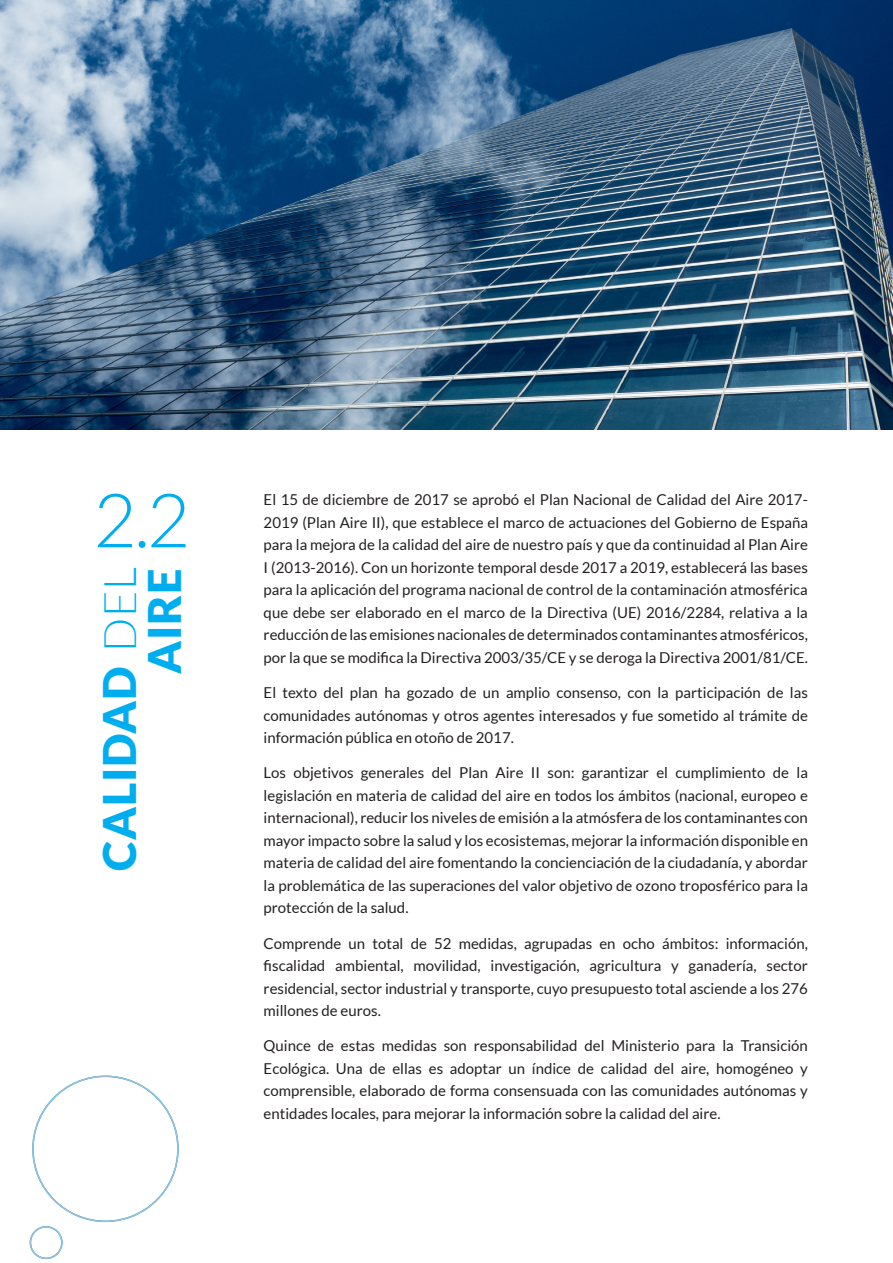
<style>
.page{position:relative;width:893px;height:1263px;background:#fff}
.page>*{position:absolute;margin:0;border:0;box-sizing:border-box;transform-origin:0 0}
.Numero_Portadilla{font:300 75px "Lato";color:#00aeef}
.Titulo_Portadilla{font:900 45px "Lato";letter-spacing:.02em;color:#00aeef}
.Cuerpo_texto{font:15px/22.5px "Lato";color:#231f20;text-align:justify}
.s1{font-weight:300}
</style>
<div class="page">
<img style="left:0;top:0;width:893px;height:429px">
<div style="left:30px;top:1226px;width:33px;height:33px;border:2px solid #a2bcd1;border-radius:50%"></div>
<p class="Numero_Portadilla" style="left:94px;top:468px;width:98px">2.2</p>
<p class="Titulo_Portadilla" style="left:93px;top:871px;width:305px;rotate:-90deg">CALIDAD <span class="s1">DEL</span></p>
<p class="Titulo_Portadilla" style="left:138px;top:674px;width:107px;rotate:-90deg">AIRE</p>
<p class="Cuerpo_texto" style="left:264px;top:489px;width:546px">El 15 de diciembre de 2017 se aprobó el Plan Nacional de Calidad del Aire 2017- 2019 (Plan Aire II), que establece el marco de actuaciones del Gobierno de España para la mejora de la calidad del aire de nuestro país y que da continuidad al Plan Aire I (2013-2016). Con un horizonte temporal desde 2017 a 2019, establecerá las bases para la aplicación del programa nacional de control de la contaminación atmosférica que debe ser elaborado en el marco de la Directiva (UE) 2016/2284, relativa a la reducción de las emisiones nacionales de determinados contaminantes atmosféricos, por la que se modifica la Directiva 2003/35/CE y se deroga la Directiva 2001/81/CE.</p>
<p class="Cuerpo_texto" style="left:264px;top:681px;width:546px">El texto del plan ha gozado de un amplio consenso, con la participación de las comunidades autónomas y otros agentes interesados y fue sometido al trámite de información pública en otoño de 2017.</p>
<p class="Cuerpo_texto" style="left:264px;top:762px;width:546px">Los objetivos generales del Plan Aire II son: garantizar el cumplimiento de la legislación en materia de calidad del aire en todos los ámbitos (nacional, europeo e internacional), reducir los niveles de emisión a la atmósfera de los contaminantes con mayor impacto sobre la salud y los ecosistemas, mejorar la información disponible en materia de calidad del aire fomentando la concienciación de la ciudadanía, y abordar la problemática de las superaciones del valor objetivo de ozono troposférico para la protección de la salud.</p>
<p class="Cuerpo_texto" style="left:264px;top:932px;width:546px">Comprende un total de 52 medidas, agrupadas en ocho ámbitos: información, fiscalidad ambiental, movilidad, investigación, agricultura y ganadería, sector residencial, sector industrial y transporte, cuyo presupuesto total asciende a los 276 millones de euros.</p>
<p class="Cuerpo_texto" style="left:264px;top:1035px;width:546px">Quince de estas medidas son responsabilidad del Ministerio para la Transición Ecológica. Una de ellas es adoptar un índice de calidad del aire, homogéneo y comprensible, elaborado de forma consensuada con las comunidades autónomas y entidades locales, para mejorar la información sobre la calidad del aire.</p>
</div>
